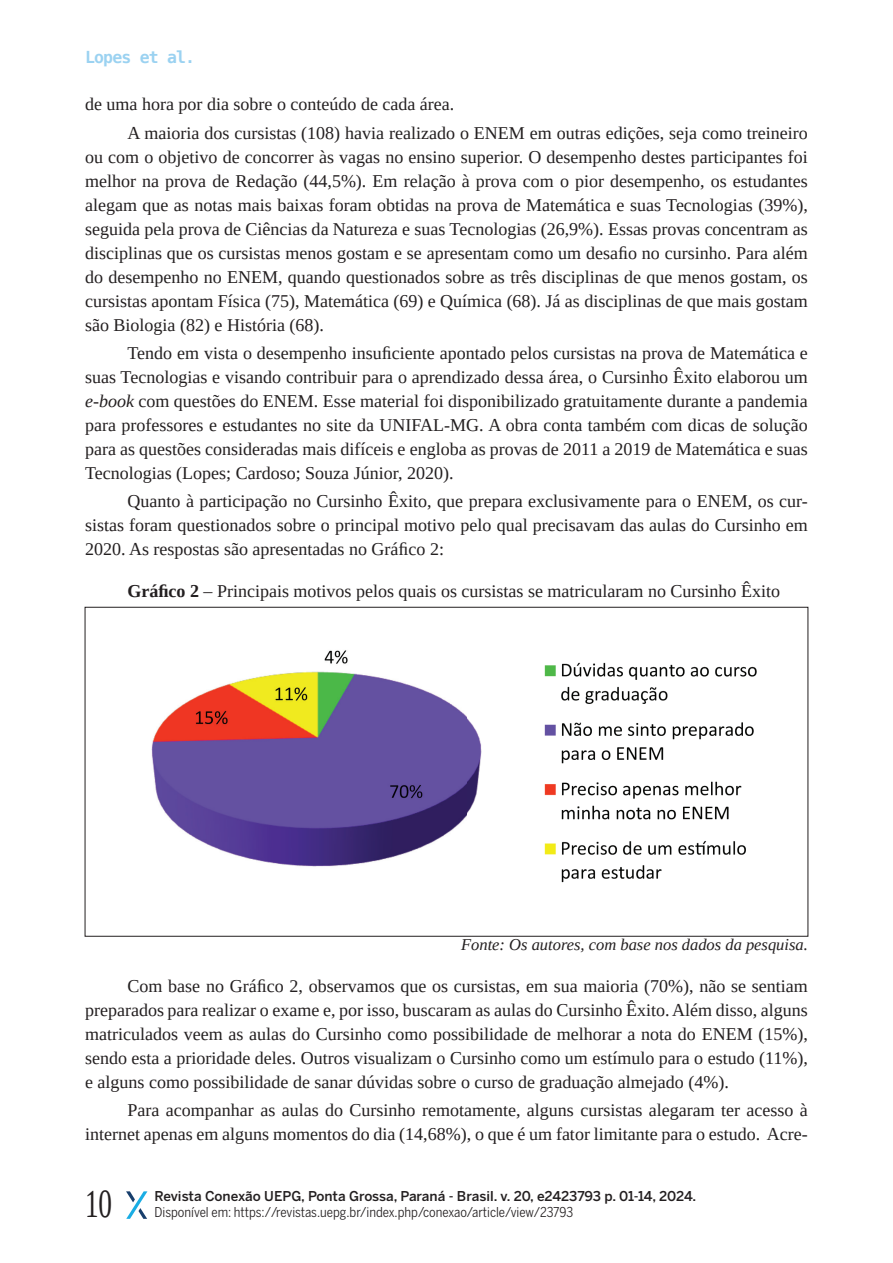
<style>
.page{position:relative;width:893px;height:1263px;background:#fff}
.page>*{position:absolute;margin:0;border:0;box-sizing:border-box;transform-origin:0 0}
.t1{font:39.9px "Liberation Serif";color:#231f20;scale:.68 1}
.t2{font:18px/24px "Liberation Serif";color:#231f20;text-align:justify}
.t3{font:italic 16.5px "Liberation Serif";color:#231f20}
.t4{font:700 16.5px "DejaVu Sans Mono";letter-spacing:-.05em;color:#9bd2f1}
.t5{font:13.5px "Benton Sans Cond";color:#231f20}
.t6{font:500 13.5px "Benton Sans";color:#231f20}
.s1{font-style:italic}
.s2{font-weight:700}
</style>
<div class="page">
<svg style="left:126px;top:1191px;width:21px;height:28px"></svg>
<img style="left:151px;top:650px;width:606px;height:233px">
<p class="t4" style="left:85px;top:45px;width:112px">Lopes et al.</p>
<p class="t2" style="left:128px;top:90px;width:682px;line-height:28.2px;text-indent:-43px">de uma hora por dia sobre o conteúdo de cada área.<br>A maioria dos cursistas (108) havia realizado o ENEM em outras edições, seja como treineiro</p>
<p class="t2" style="left:85px;top:144px;width:724px">ou com o objetivo de concorrer às vagas no ensino superior. O desempenho destes participantes foi melhor na prova de Redação (44,5%). Em relação à prova com o pior desempenho, os estudantes alegam que as notas mais baixas foram obtidas na prova de Matemática e suas Tecnologias (39%), seguida pela prova de Ciências da Natureza e suas Tecnologias (26,9%). Essas provas concentram as disciplinas que os cursistas menos gostam e se apresentam como um desafio no cursinho. Para além do desempenho no ENEM, quando questionados sobre as três disciplinas de que menos gostam, os cursistas apontam Física (75), Matemática (69) e Química (68). Já as disciplinas de que mais gostam são Biologia (82) e História (68).</p>
<p class="t2" style="left:85px;top:341px;width:724px;text-indent:43px">Tendo em vista o desempenho insuficiente apontado pelos cursistas na prova de Matemática e suas Tecnologias e visando contribuir para o aprendizado dessa área, o Cursinho Êxito elaborou um <span class="s1">e-book</span> com questões do ENEM. Esse material foi disponibilizado gratuitamente durante a pandemia para professores e estudantes no site da UNIFAL-MG. A obra conta também com dicas de solução para as questões consideradas mais difíceis e engloba as provas de 2011 a 2019 de Matemática e suas Tecnologias (Lopes; Cardoso; Souza Júnior, 2020).</p>
<p class="t2" style="left:85px;top:489px;width:724px;text-indent:43px">Quanto à participação no Cursinho Êxito, que prepara exclusivamente para o ENEM, os cur&shy;sistas foram questionados sobre o principal motivo pelo qual precisavam das aulas do Cursinho em 2020. As respostas são apresentadas no Gráfico 2:</p>
<p class="t2" style="left:128px;top:578px;width:654px"><span class="s2">Gráfico 2</span> – Principais motivos pelos quais os cursistas se matricularam no Cursinho Êxito</p>
<p class="t3" style="left:461px;top:934px;width:348px">Fonte: Os autores, com base nos dados da pesquisa.</p>
<p class="t2" style="left:85px;top:974px;width:724px;text-indent:43px">Com base no Gráfico 2, observamos que os cursistas, em sua maioria (70%), não se sentiam preparados para realizar o exame e, por isso, buscaram as aulas do Cursinho Êxito. Além disso, alguns matriculados veem as aulas do Cursinho como possibilidade de melhorar a nota do ENEM (15%), sendo esta a prioridade deles. Outros visualizam o Cursinho como um estímulo para o estudo (11%), e alguns como possibilidade de sanar dúvidas sobre o curso de graduação almejado (4%).</p>
<p class="t2" style="left:85px;top:1098px;width:724px;text-align:right">Para acompanhar as aulas do Cursinho remotamente, alguns cursistas alegaram ter acesso à internet apenas em alguns momentos do dia (14,68%), o que é um fator limitante para o estudo. Acre-</p>
<h1 class="t1" style="left:85px;top:1178px;width:41px">10</h1>
<p class="t6" style="left:155px;top:1188px;width:543px">Revista Conexão UEPG, Ponta Grossa, Paraná - Brasil. v. 20, e2423793 p. 01-14, 2024.</p>
<p class="t5" style="left:155px;top:1205px;width:420px">Disponível em: https://revistas.uepg.br/index.php/conexao/article/view/23793</p>
</div>
